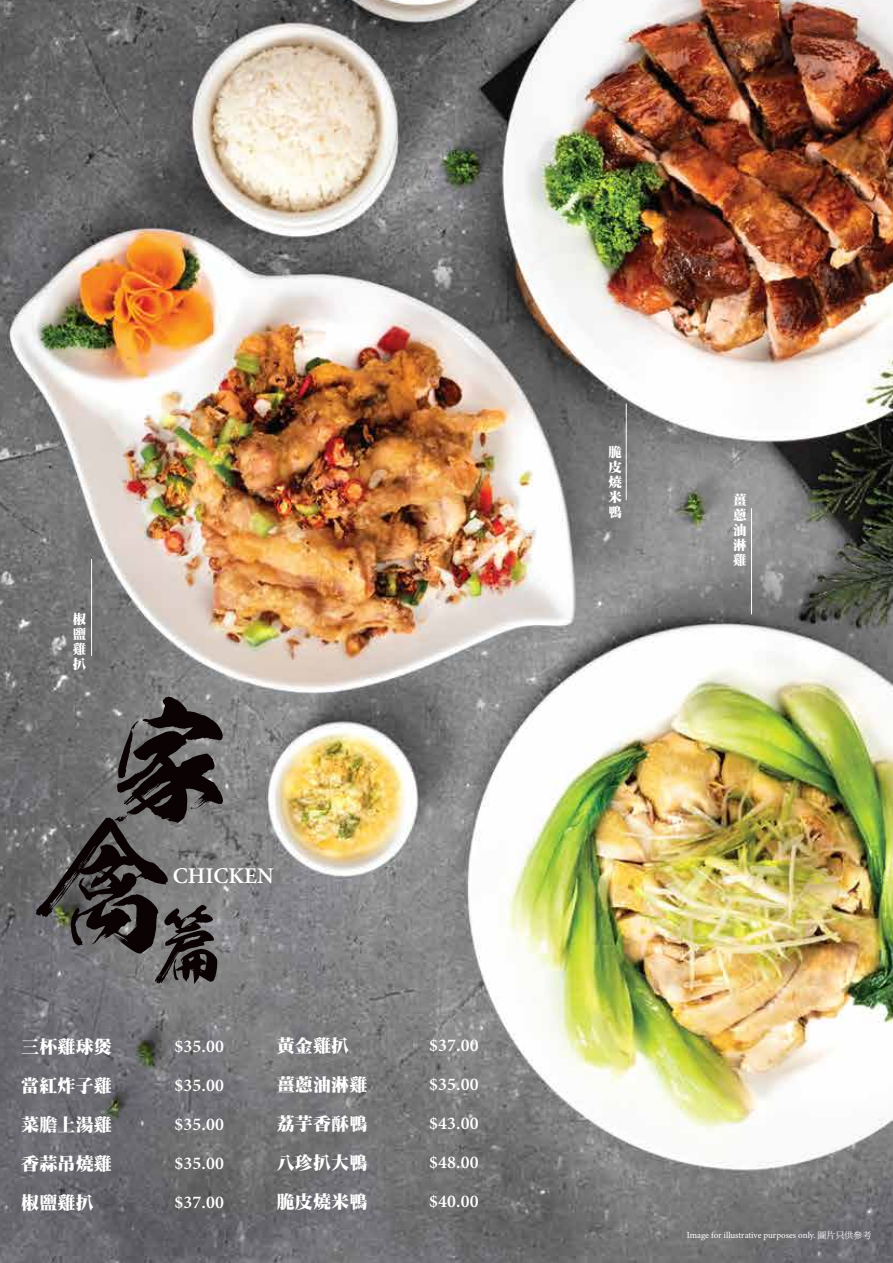
<style>
.page{position:relative;width:893px;height:1263px;background:#fff}
.page>*{position:absolute;margin:0;border:0;box-sizing:border-box;transform-origin:0 0}
.t1{font:136.5px "Kso Goryu New";color:#0a0203}
.t2{font:127.5px "Kso Goryu New";color:#0a0203}
.t3{font:79.5px "Kso Goryu New";color:#0a0203}
.t4{font:600 22.5px "Minion Pro";color:#fff}
.t5{font:600 18px "Minion Pro";letter-spacing:.01em;color:#fff}
.t6{font:18px "DF Ming W12 WIN BF";letter-spacing:.01em;color:#fff}
.t7{font:13.5px/14.9px "DF Ming W12 WIN BF";color:#fff;text-align:justify}
.t8{font:9px "Minion Pro";letter-spacing:-.005em;color:#fff}
.s1{font-family:"DF Ming Md HK BF"}
</style>
<div class="page">
<img style="left:0;top:0;width:893px;height:1263px">
<hr style="left:91px;top:559px;width:1px;height:97px;background:#fff">
<hr style="left:626px;top:404px;width:1px;height:96px;background:#fff">
<hr style="left:751px;top:508px;width:1px;height:106px;background:#fff">
<p class="t7" style="left:73px;top:612px;width:15px">椒鹽雞扒</p>
<h2 class="t2" style="left:104px;top:688px;width:129px">家</h2>
<h1 class="t1" style="left:37px;top:808px;width:138px">禽</h1>
<p class="t4" style="left:173px;top:861px;width:102px">CHICKEN</p>
<h3 class="t3" style="left:150px;top:899px;width:81px">篇</h3>
<p class="t6" style="left:21px;top:1037px;width:92px">三杯雞球煲</p>
<p class="t5" style="left:174px;top:1033px;width:51px">$35.00</p>
<p class="t6" style="left:21px;top:1076px;width:92px">當紅炸子雞</p>
<p class="t5" style="left:174px;top:1072px;width:51px">$35.00</p>
<p class="t6" style="left:21px;top:1115px;width:92px">菜膽上湯雞</p>
<p class="t5" style="left:174px;top:1111px;width:51px">$35.00</p>
<p class="t6" style="left:21px;top:1154px;width:92px">香蒜吊燒雞</p>
<p class="t5" style="left:174px;top:1150px;width:51px">$35.00</p>
<p class="t6" style="left:21px;top:1193px;width:74px">椒鹽雞扒</p>
<p class="t5" style="left:174px;top:1189px;width:51px">$37.00</p>
<p class="t6" style="left:277px;top:1036px;width:74px">黃金雞扒</p>
<p class="t5" style="left:429px;top:1032px;width:51px">$37.00</p>
<p class="t6" style="left:277px;top:1075px;width:92px">薑蔥油淋雞</p>
<p class="t5" style="left:429px;top:1071px;width:51px">$35.00</p>
<p class="t6" style="left:277px;top:1114px;width:92px">荔芋香酥鴨</p>
<p class="t5" style="left:429px;top:1110px;width:51px">$43.00</p>
<p class="t6" style="left:277px;top:1153px;width:92px">八珍扒大鴨</p>
<p class="t5" style="left:429px;top:1149px;width:51px">$48.00</p>
<p class="t6" style="left:277px;top:1192px;width:92px">脆皮燒米鴨</p>
<p class="t5" style="left:429px;top:1188px;width:51px">$40.00</p>
<p class="t7" style="left:609px;top:445px;width:15px">脆皮燒米鴨</p>
<p class="t7" style="left:733px;top:493px;width:15px">薑蔥油淋雞</p>
<p class="t8" style="left:687px;top:1229px;width:186px">Image for illustrative purposes only. <span class="s1">圖片只供參考</span></p>
</div>
